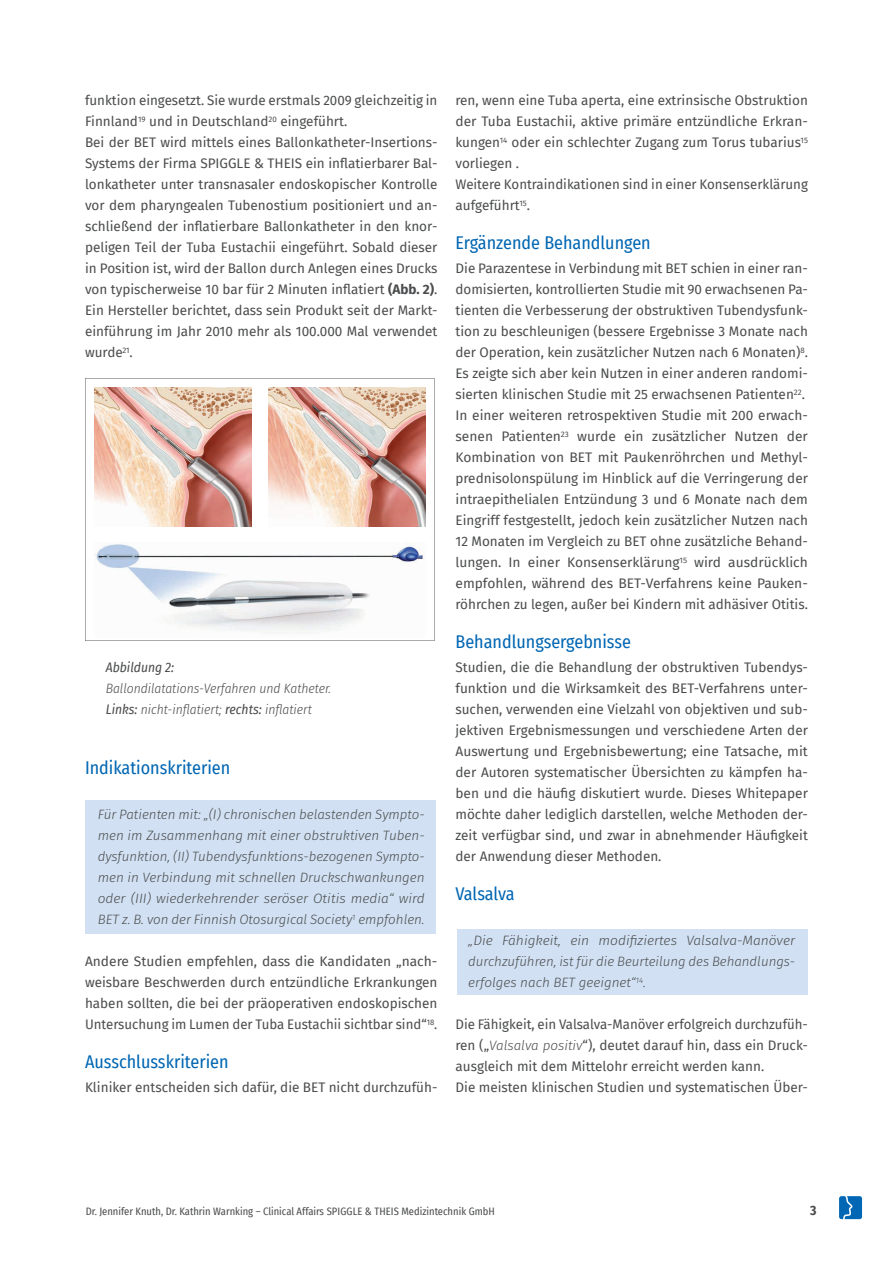
<style>
.page{position:relative;width:893px;height:1263px;background:#fff}
.page>*{position:absolute;margin:0;border:0;box-sizing:border-box;transform-origin:0 0}
.t1{font:18px "Fira Sans Condensed";color:#0166b3}
.t2{font:13.5px/21px "Fira Sans";color:#4b4c4d}
.t3{font:italic 300 13.5px/21px "Fira Sans";color:#4b4c4d;text-align:justify}
.t4{font:italic 300 13.5px/21px "Fira Sans Condensed";color:#4b4c4d}
.t5{font:italic 13.5px "Fira Sans Condensed";color:#4b4c4d}
.t6{font:700 13.5px "Fira Sans Condensed";color:#4b4c4d}
.t7{font:10.5px "Fira Sans Condensed";color:#4b4c4d}
.s1{font-weight:700}
.s2{font-weight:400}
.s3{font-weight:300;font-style:italic}
</style>
<div class="page">
<svg style="left:839px;top:1196px;width:23px;height:23px"></svg>
<div style="left:457px;top:929px;width:351px;height:66px;background:#d1e1f3"></div>
<div style="left:85px;top:800px;width:351px;height:133px;background:#d1e1f3"></div>
<img style="left:85px;top:378px;width:350px;height:263px">
<p class="t2" style="left:85px;top:89px;width:354px">funktion eingesetzt. Sie wurde erstmals 2009 gleichzeitig in Finnland<sup>19</sup> und in Deutschland<sup>20</sup> eingeführt.<br>Bei der BET wird mittels eines Ballonkatheter-Insertions-Systems der Firma SPIGGLE &amp; THEIS ein inflatierbarer Bal&shy;lonkatheter unter transnasaler endoskopischer Kontrolle vor dem pharyngealen Tubenostium positioniert und an&shy;schließend der inflatierbare Ballonkatheter in den knor&shy;peligen Teil der Tuba Eustachii eingeführt. Sobald dieser in Position ist, wird der Ballon durch Anlegen eines Drucks von typischerweise 10 bar für 2 Minuten inflatiert <span class="s1">(Abb. 2)</span>.<br>Ein Hersteller berichtet, dass sein Produkt seit der Markt&shy;einführung im Jahr 2010 mehr als 100.000 Mal verwendet wurde<sup>21</sup>.</p>
<p class="t5" style="left:106px;top:657px;width:70px">Abbildung 2:</p>
<p class="t4" style="left:106px;top:678px;width:227px">Ballondilatations-Verfahren und Katheter.<br><span class="s2">Links:</span> nicht-inflatiert; <span class="s2">rechts:</span> inflatiert</p>
<h1 class="t1" style="left:85px;top:754px;width:147px">Indikationskriterien</h1>
<p class="t3" style="left:98px;top:804px;width:328px">Für Patienten mit: „(I) chronischen belastenden Sympto&shy;men im Zusammenhang mit einer obstruktiven Tuben&shy;dysfunktion, (II) Tubendysfunktions-bezogenen Sympto&shy;men in Verbindung mit schnellen Druckschwankungen oder (III) wiederkehrender seröser Otitis media“ wird BET z. B. von der Finnish Otosurgical Society<sup>1</sup> empfohlen.</p>
<p class="t2" style="left:85px;top:950px;width:354px;text-align:justify">Andere Studien empfehlen, dass die Kandidaten „nach&shy;weisbare Beschwerden durch entzündliche Erkrankungen haben sollten, die bei der präoperativen endoskopischen Untersuchung im Lumen der Tuba Eustachii sichtbar sind“<sup>18</sup>.</p>
<h1 class="t1" style="left:85px;top:1048px;width:145px">Ausschlusskriterien</h1>
<p class="t2" style="left:85px;top:1076px;width:354px">Kliniker entscheiden sich dafür, die BET nicht durchzufüh-</p>
<p class="t2" style="left:455px;top:89px;width:354px">ren, wenn eine Tuba aperta, eine extrinsische Obstruktion der Tuba Eustachii, aktive primäre entzündliche Erkran&shy;kungen<sup>14</sup> oder ein schlechter Zugang zum Torus tubarius<sup>15 </sup>vorliegen .<br>Weitere Kontraindikationen sind in einer Konsenserklärung aufgeführt<sup>15</sup>.</p>
<h1 class="t1" style="left:455px;top:229px;width:197px">Ergänzende Behandlungen</h1>
<p class="t2" style="left:455px;top:257px;width:354px">Die Parazentese in Verbindung mit BET schien in einer ran&shy;domisierten, kontrollierten Studie mit 90 erwachsenen Pa&shy;tienten die Verbesserung der obstruktiven Tubendysfunk&shy;tion zu beschleunigen (bessere Ergebnisse 3 Monate nach der Operation, kein zusätzlicher Nutzen nach 6 Monaten)<sup>8</sup>.<br>Es zeigte sich aber kein Nutzen in einer anderen randomi&shy;sierten klinischen Studie mit 25 erwachsenen Patienten<sup>22</sup>.<br>In einer weiteren retrospektiven Studie mit 200 erwach&shy;senen Patienten<sup>23</sup> wurde ein zusätzlicher Nutzen der Kombination von BET mit Paukenröhrchen und Methyl&shy;prednisolonspülung im Hinblick auf die Verringerung der intraepithelialen Entzündung 3 und 6 Monate nach dem Eingriff festgestellt, jedoch kein zusätzlicher Nutzen nach 12 Monaten im Vergleich zu BET ohne zusätzliche Behand&shy;lungen. In einer Konsenserklärung<sup>15</sup> wird ausdrücklich empfohlen, während des BET-Verfahrens keine Pauken&shy;röhrchen zu legen, außer bei Kindern mit adhäsiver Otitis.</p>
<h1 class="t1" style="left:455px;top:628px;width:177px">Behandlungsergebnisse</h1>
<p class="t2" style="left:455px;top:656px;width:354px;text-align:justify">Studien, die die Behandlung der obstruktiven Tubendys&shy;funktion und die Wirksamkeit des BET-Verfahrens unter&shy;suchen, verwenden eine Vielzahl von objektiven und sub&shy;jektiven Ergebnismessungen und verschiedene Arten der Auswertung und Ergebnisbewertung; eine Tatsache, mit der Autoren systematischer Übersichten zu kämpfen ha&shy;ben und die häufig diskutiert wurde. Dieses Whitepaper möchte daher lediglich darstellen, welche Methoden der&shy;zeit verfügbar sind, und zwar in abnehmender Häufigkeit der Anwendung dieser Methoden.</p>
<h1 class="t1" style="left:455px;top:880px;width:61px">Valsalva</h1>
<p class="t3" style="left:468px;top:930px;width:328px">„Die Fähigkeit, ein modifiziertes Valsalva-Manöver durchzuführen, ist für die Beurteilung des Behandlungs&shy;erfolges nach BET geeignet“<sup>14</sup>.</p>
<p class="t2" style="left:455px;top:1013px;width:354px">Die Fähigkeit, ein Valsalva-Manöver erfolgreich durchzufüh&shy;ren („<span class="s3">Valsalva positiv</span>“), deutet darauf hin, dass ein Druck&shy;ausgleich mit dem Mittelohr erreicht werden kann.<br>Die meisten klinischen Studien und systematischen Über-</p>
<p class="t7" style="left:86px;top:1204px;width:410px">Dr. Jennifer Knuth, Dr. Kathrin Warnking – Clinical Affairs SPIGGLE &amp; THEIS Medizintechnik GmbH</p>
<p class="t6" style="left:810px;top:1199px;width:8px">3</p>
</div>
